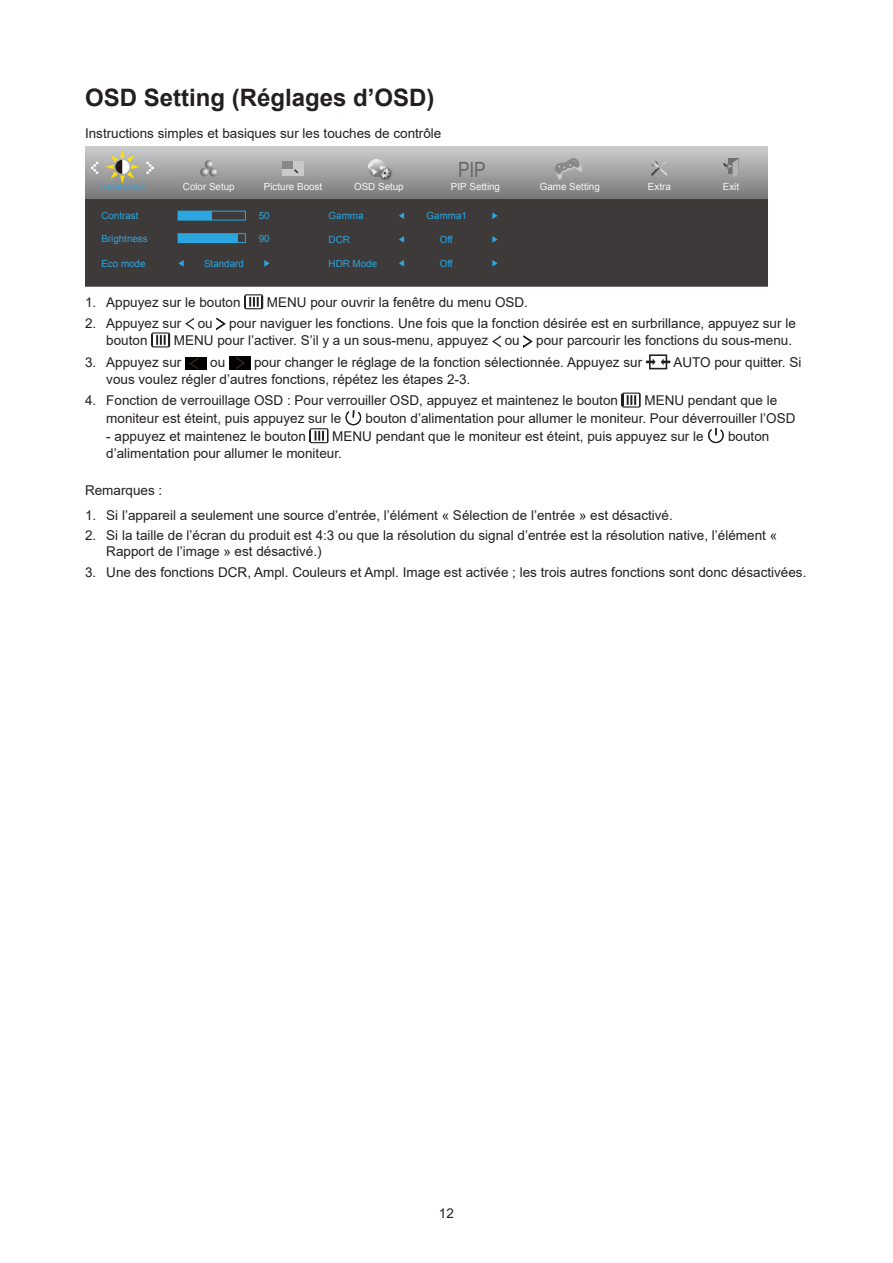
<style>
.page{position:relative;width:893px;height:1263px;background:#fff}
.page>*{position:absolute;margin:0;border:0;box-sizing:border-box;transform-origin:0 0}
.Heading_2{font:700 24px "Arial";color:#231f20}
.t1{font:21px "Arial Narrow";color:#686565}
.正文_text-1{font:13.5px/17px "Arial";color:#231f20}
.t2{font:9.75px "Arial";color:#2ca6e0}
.t3{font:9.75px "Arial";color:#f7f7f7}
</style>
<div class="page">
<svg style="left:85px;top:147px;width:683px;height:52px;background:#a0a0a1"></svg>
<div style="left:85px;top:199px;width:683px;height:87px;background:#3e3a39"></div>
<svg style="left:91px;top:161px;width:8px;height:13px"></svg>
<svg style="left:146px;top:161px;width:8px;height:13px"></svg>
<svg style="left:105px;top:150px;width:34px;height:34px"></svg>
<svg style="left:200px;top:160px;width:18px;height:16px"></svg>
<div style="left:283px;top:161px;width:21px;height:15px;background:#c8c9ca"></div>
<div style="left:283px;top:161px;width:10px;height:7px;background:#888"></div>
<img style="left:377px;top:165px;width:18px;height:18px">
<svg style="left:368px;top:159px;width:22px;height:19px"></svg>
<svg style="left:723px;top:159px;width:16px;height:19px"></svg>
<svg style="left:651px;top:160px;width:18px;height:16px"></svg>
<div style="left:178px;top:211px;width:68px;height:9px;border:1px solid #2ca6e0"></div>
<div style="left:178px;top:211px;width:34px;height:9px;background:#2ca6e0"></div>
<div style="left:178px;top:233px;width:68px;height:10px;border:1px solid #2ca6e0"></div>
<div style="left:178px;top:234px;width:59px;height:9px;background:#2ca6e0"></div>
<svg style="left:178px;top:260px;width:6px;height:7px"></svg>
<svg style="left:264px;top:260px;width:6px;height:7px"></svg>
<svg style="left:399px;top:212px;width:5px;height:7px"></svg>
<svg style="left:492px;top:212px;width:6px;height:7px"></svg>
<svg style="left:399px;top:236px;width:5px;height:7px"></svg>
<svg style="left:492px;top:236px;width:6px;height:7px"></svg>
<svg style="left:399px;top:260px;width:5px;height:7px"></svg>
<svg style="left:492px;top:260px;width:6px;height:7px"></svg>
<svg style="left:555px;top:158px;width:27px;height:22px"></svg>
<svg style="left:244px;top:294px;width:19px;height:15px"></svg>
<svg style="left:185px;top:318px;width:9px;height:12px"></svg>
<svg style="left:217px;top:318px;width:9px;height:12px"></svg>
<svg style="left:151px;top:332px;width:19px;height:15px"></svg>
<svg style="left:492px;top:335px;width:9px;height:12px"></svg>
<svg style="left:524px;top:335px;width:8px;height:12px"></svg>
<img style="left:185px;top:357px;width:21px;height:12px">
<img style="left:229px;top:356px;width:21px;height:13px">
<svg style="left:646px;top:354px;width:24px;height:15px"></svg>
<svg style="left:622px;top:393px;width:19px;height:15px"></svg>
<svg style="left:345px;top:410px;width:17px;height:15px"></svg>
<svg style="left:310px;top:428px;width:18px;height:15px"></svg>
<svg style="left:708px;top:428px;width:16px;height:15px"></svg>
<p class="Heading_2" style="left:85px;top:80px;width:351px">OSD Setting (Réglages d’OSD)</p>
<p class="正文_text-1" style="left:85px;top:125px;width:358px">Instructions simples et basiques sur les touches de contrôle</p>
<p class="t1" style="left:458px;top:154px;width:29px">PIP</p>
<p class="t2" style="left:98px;top:180px;width:50px">Luminance</p>
<p class="t3" style="left:183px;top:180px;width:53px">Color Setup</p>
<p class="t3" style="left:264px;top:180px;width:60px">Picture Boost</p>
<p class="t3" style="left:354px;top:180px;width:51px">OSD Setup</p>
<p class="t3" style="left:648px;top:180px;width:24px">Extra</p>
<p class="t3" style="left:723px;top:180px;width:18px">Exit</p>
<p class="t2" style="left:101px;top:209px;width:39px">Contrast</p>
<p class="t2" style="left:259px;top:209px;width:12px">50</p>
<p class="t2" style="left:101px;top:232px;width:48px">Brightness</p>
<p class="t2" style="left:259px;top:232px;width:12px">90</p>
<p class="t2" style="left:101px;top:257px;width:46px">Eco mode</p>
<p class="t2" style="left:204px;top:257px;width:41px">Standard</p>
<p class="t3" style="left:451px;top:180px;width:51px">PIP Setting</p>
<p class="t3" style="left:540px;top:180px;width:62px">Game Setting</p>
<p class="t2" style="left:329px;top:209px;width:36px">Gamma</p>
<p class="t2" style="left:427px;top:209px;width:42px">Gamma1</p>
<p class="t2" style="left:329px;top:233px;width:23px">DCR</p>
<p class="t2" style="left:440px;top:233px;width:14px">Off</p>
<p class="t2" style="left:329px;top:257px;width:50px">HDR Mode</p>
<p class="t2" style="left:440px;top:257px;width:14px">Off</p>
<p class="正文_text-1" style="left:85px;top:293px;width:157px">1. Appuyez sur le bouton</p>
<p class="正文_text-1" style="left:267px;top:293px;width:263px">MENU pour ouvrir la fenêtre du menu OSD.</p>
<p class="正文_text-1" style="left:106px;top:315px;width:691px;text-indent:-21px">2. Appuyez sur ou pour naviguer les fonctions. Une fois que la fonction désirée est en surbrillance, appuyez sur le bouton</p>
<p class="正文_text-1" style="left:174px;top:331px;width:620px">MENU pour l’activer. S’il y a un sous-menu, appuyez ou pour parcourir les fonctions du sous-menu.</p>
<p class="正文_text-1" style="left:85px;top:353px;width:98px">3. Appuyez sur</p>
<p class="正文_text-1" style="left:210px;top:353px;width:17px">ou</p>
<p class="正文_text-1" style="left:254px;top:353px;width:390px">pour changer le réglage de la fonction sélectionnée. Appuyez sur</p>
<p class="正文_text-1" style="left:673px;top:353px;width:130px">AUTO pour quitter. Si</p>
<p class="正文_text-1" style="left:106px;top:370px;width:365px">vous voulez régler d’autres fonctions, répétez les étapes 2-3.</p>
<p class="正文_text-1" style="left:85px;top:392px;width:534px">4. Fonction de verrouillage OSD : Pour verrouiller OSD, appuyez et maintenez le bouton</p>
<p class="正文_text-1" style="left:644px;top:392px;width:134px">MENU pendant que le</p>
<p class="正文_text-1" style="left:106px;top:409px;width:236px">moniteur est éteint, puis appuyez sur le</p>
<p class="正文_text-1" style="left:366px;top:409px;width:431px">bouton d’alimentation pour allumer le moniteur. Pour déverrouiller l’OSD</p>
<p class="正文_text-1" style="left:106px;top:427px;width:201px">- appuyez et maintenez le bouton</p>
<p class="正文_text-1" style="left:332px;top:427px;width:373px">MENU pendant que le moniteur est éteint, puis appuyez sur le</p>
<p class="正文_text-1" style="left:728px;top:427px;width:43px">bouton</p>
<p class="正文_text-1" style="left:106px;top:444px;width:237px">d’alimentation pour allumer le moniteur.</p>
<p class="正文_text-1" style="left:85px;top:482px;width:79px">Remarques :</p>
<p class="正文_text-1" style="left:85px;top:506px;width:589px">1. Si l’appareil a seulement une source d’entrée, l’élément « Sélection de l’entrée » est désactivé.</p>
<p class="正文_text-1" style="left:106px;top:527px;width:672px;line-height:16.2px;text-indent:-21px">2. Si la taille de l’écran du produit est 4:3 ou que la résolution du signal d’entrée est la résolution native, l’élément «<br>Rapport de l’image » est désactivé.)</p>
<p class="正文_text-1" style="left:85px;top:564px;width:723px">3. Une des fonctions DCR, Ampl. Couleurs et Ampl. Image est activée ; les trois autres fonctions sont donc désactivées.</p>
<p class="正文_text-1" style="left:439px;top:1205px;width:17px">12</p>
</div>
